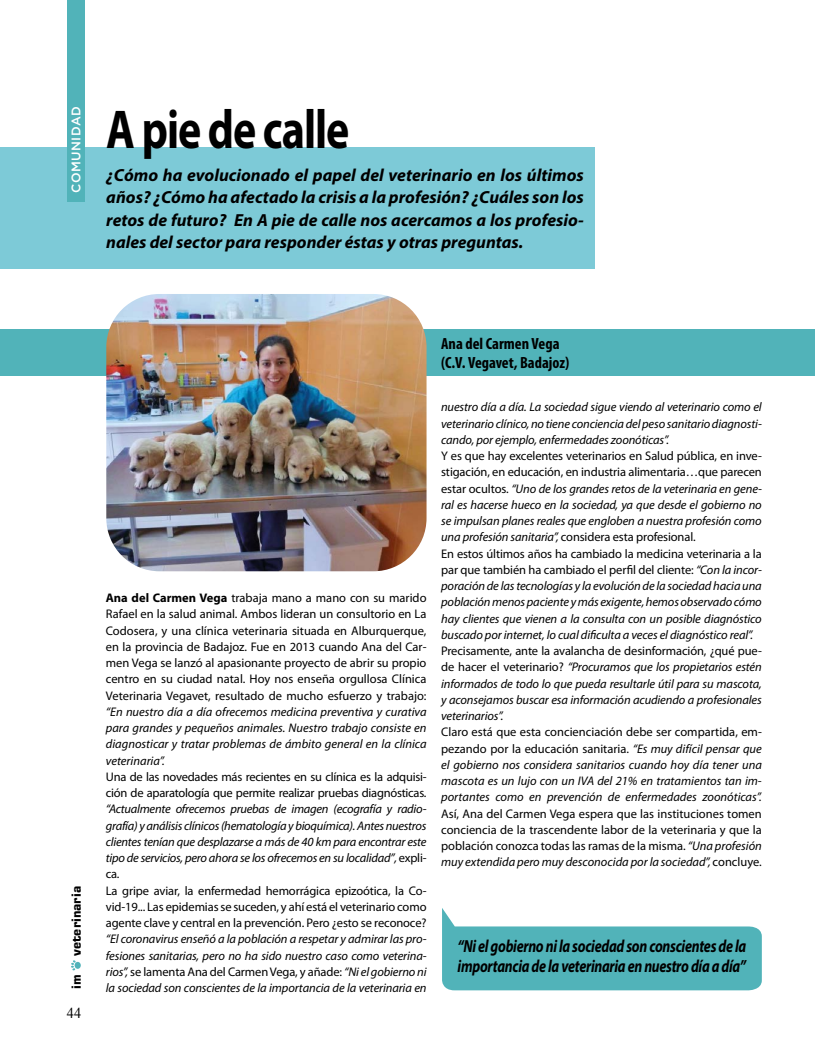
<style>
.page{position:relative;width:815px;height:1063px;background:#fff}
.page>*{position:absolute;margin:0;border:0;box-sizing:border-box;transform-origin:0 0}
.t1{font:700 55px "Myriad Pro";letter-spacing:-.025em;color:#000;scale:.8 1}
.t2{font:italic 700 17.5px/22.5px "Myriad Pro";letter-spacing:-.02em;color:#000;text-align:justify}
.t3{font:italic 700 17.5px/20px "Myriad Pro";letter-spacing:-.02em;color:#000;scale:.8 1}
.t4{font:700 condensed 16.25px/18.8px "Myriad Pro";color:#000}
.t5{font:15px "Times New Roman";color:#000;scale:.95 1}
.t6{font:italic 12.5px/16.2px "Myriad Pro";letter-spacing:-.01em;color:#000;text-align:justify}
.t7{font:12.5px/16.2px "Myriad Pro";letter-spacing:-.02em;color:#000;text-align:justify}
.t8{font:700 12.5px "Square 721 BT";color:#000}
.t9{font:500 12.5px "Gotham";letter-spacing:.04em;color:#fff}
.s1{font-weight:700}
.s2{font-style:normal}
.s3{font-style:italic}
</style>
<div class="page">
<div style="left:75px;top:962px;width:6px;height:7px;background:#51b3b9;border-radius:50%"></div>
<svg style="left:71px;top:960px;width:5px;height:11px"></svg>
<div style="left:0;top:148px;width:594px;height:121px;background:#7dcad7"></div>
<div style="left:67px;top:0;width:17px;height:201px;background:#51b3b9"></div>
<div style="left:0;top:330px;width:815px;height:46px;background:#51b3b9"></div>
<svg style="left:442px;top:908px;width:320px;height:82px"></svg>
<img style="left:106px;top:294px;width:321px;height:277px">
<p class="t9" style="left:68px;top:193px;width:88px;rotate:-90deg">COMUNIDAD</p>
<h1 class="t1" style="left:106px;top:93px;width:305px">A pie de calle</h1>
<p class="t2" style="left:106px;top:163px;width:479px">¿Cómo ha evolucionado el papel del veterinario en los últimos años? ¿Cómo ha afectado la crisis a la profesión? ¿Cuáles son los retos de futuro? En A pie de calle nos acercamos a los profesio&shy;nales del sector para responder éstas y otras preguntas.</p>
<p class="t8" style="left:69px;top:956px;width:71px;rotate:-90deg">veterinaria</p>
<p class="t8" style="left:69px;top:989px;width:16px;rotate:-90deg">im</p>
<p class="t5" style="left:67px;top:1003px;width:16px">44</p>
<p class="t7" style="left:106px;top:590px;width:322px"><span class="s1">Ana del Carmen Vega</span> trabaja mano a mano con su marido Rafael en la salud animal. Ambos lideran un consultorio en La Codosera, y una clínica veterinaria situada en Alburquerque, en la provincia de Badajoz. Fue en 2013 cuando Ana del Car&shy;men Vega se lanzó al apasionante proyecto de abrir su propio centro en su ciudad natal. Hoy nos enseña orgullosa Clínica Veterinaria Vegavet, resultado de mucho esfuerzo y trabajo:</p>
<p class="t6" style="left:106px;top:703px;width:322px">“En nuestro día a día ofrecemos medicina preventiva y curativa para grandes y pequeños animales. Nuestro trabajo consiste en diagnosticar y tratar problemas de ámbito general en la clínica veterinaria”.</p>
<p class="t7" style="left:106px;top:768px;width:322px">Una de las novedades más recientes en su clínica es la adquisi&shy;ción de aparatología que permite realizar pruebas diagnósticas.</p>
<p class="t6" style="left:106px;top:801px;width:322px;text-align:left">“Actualmente ofrecemos pruebas de imagen (ecografía y radio&shy;grafía) y análisis clínicos (hematología y bioquímica). Antes nuestros clientes tenían que desplazarse a más de 40 km para encontrar este tipo de servicios, pero ahora se los ofrecemos en su localidad”, <span class="s2">expli&shy;ca.<br>La gripe aviar, la enfermedad hemorrágica epizoótica, la Co&shy;vid-19... Las epidemias se suceden, y ahí está el veterinario como agente clave y central en la prevención. Pero ¿esto se reconoce?</span></p>
<p class="t6" style="left:106px;top:931px;width:322px">“El coronavirus enseñó a la población a respetar y admirar las pro&shy;fesiones sanitarias, pero no ha sido nuestro caso como veterina&shy;rios”, <span class="s2">se lamenta Ana del Carmen Vega, y añade:</span> “Ni el gobierno ni la sociedad son conscientes de la importancia de la veterinaria en</p>
<h3 class="t4" style="left:441px;top:334px;width:130px">Ana del Carmen Vega (C.V. Vegavet, Badajoz)</h3>
<p class="t6" style="left:441px;top:399px;width:322px">nuestro día a día. La sociedad sigue viendo al veterinario como el veterinario clínico, no tiene conciencia del peso sanitario diagnosti&shy;cando, por ejemplo, enfermedades zoonóticas”.</p>
<p class="t6" style="left:441px;top:448px;width:322px;text-align:left"><span class="s2">Y es que hay excelentes veterinarios en Salud pública, en inve&shy;stigación, en educación, en industria alimentaria…que parecen estar ocultos.</span> “Uno de los grandes retos de la veterinaria en gene&shy;ral es hacerse hueco en la sociedad, ya que desde el gobierno no se impulsan planes reales que engloben a nuestra profesión como una profesión sanitaria”, <span class="s2">considera esta profesional.<br>En estos últimos años ha cambiado la medicina veterinaria a la par que también ha cambiado el perfil del cliente:</span> “Con la incor&shy;poración de las tecnologías y la evolución de la sociedad hacia una población menos paciente y más exigente, hemos observado cómo hay clientes que vienen a la consulta con un posible diagnóstico buscado por internet, lo cual dificulta a veces el diagnóstico real”.</p>
<p class="t6" style="left:441px;top:643px;width:322px"><span class="s2">Precisamente, ante la avalancha de desinformación, ¿qué pue&shy;de hacer el veterinario?</span> “Procuramos que los propietarios estén informados de todo lo que pueda resultarle útil para su mascota, y aconsejamos buscar esa información acudiendo a profesionales veterinarios”.</p>
<p class="t6" style="left:441px;top:724px;width:322px"><span class="s2">Claro está que esta concienciación debe ser compartida, em&shy;pezando por la educación sanitaria.</span> “Es muy difícil pensar que el gobierno nos considera sanitarios cuando hoy día tener una mascota es un lujo con un IVA del 21% en tratamientos tan im&shy;portantes como en prevención de enfermedades zoonóticas”.</p>
<p class="t7" style="left:441px;top:805px;width:322px">Así, Ana del Carmen Vega espera que las instituciones tomen conciencia de la trascendente labor de la veterinaria y que la población conozca todas las ramas de la misma. <span class="s3">“Una profesión muy extendida pero muy desconocida por la sociedad”,</span> concluye.</p>
<h2 class="t3" style="left:457px;top:936px;width:363px">“Ni el gobierno ni la sociedad son conscientes de la importancia de la veterinaria en nuestro día a día”</h2>
</div>
